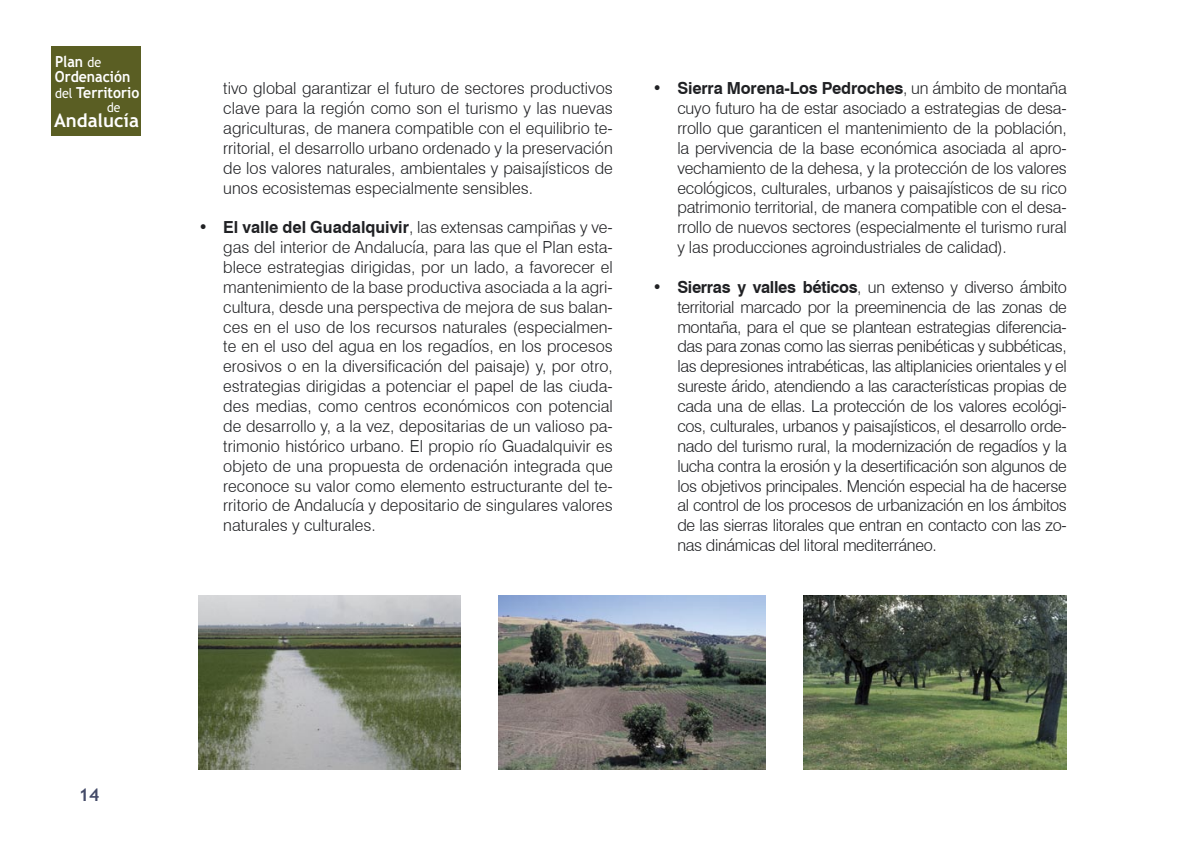
<style>
.page{position:relative;width:1191px;height:844px;background:#fff}
.page>*{position:absolute;margin:0;border:0;box-sizing:border-box;transform-origin:0 0}
.t1{font:700 18.55px "Trebuchet MS";color:#fff}
.t2{font:700 17.5px "Trebuchet MS";color:#444b68}
.t3{font:300 16.62px/19.8px "Swiss 721 BT";letter-spacing:-.005em;color:#202124;text-align:justify}
.t4{font:700 15.22px/15.4px "Trebuchet MS";color:#fff;scale:.92 1}
.t5{font:13.12px "Trebuchet MS";color:#fff;scale:.92 1}
.s1{font-weight:400;font-size:13.65px}
.s2{font-weight:700}
</style>
<div class="page">
<div style="left:52px;top:46px;width:89px;height:90px;background:#5a5e23"></div>
<img style="left:198px;top:595px;width:263px;height:174px">
<img style="left:498px;top:595px;width:267px;height:174px">
<img style="left:803px;top:595px;width:264px;height:174px">
<p class="t4" style="left:55px;top:55px;width:93px">Plan <span class="s1">de<br></span>Ordenación <span class="s1">del</span> Territorio</p>
<p class="t5" style="left:107px;top:98px;width:16px">de</p>
<p class="t1" style="left:54px;top:108px;width:86px">Andalucía</p>
<p class="t3" style="left:223px;top:78px;width:391px">tivo global garantizar el futuro de sectores productivos clave para la región como son el turismo y las nuevas agriculturas, de manera compatible con el equilibrio te&shy;rritorial, el desarrollo urbano ordenado y la preservación de los valores naturales, ambientales y paisajísticos de unos ecosistemas especialmente sensibles.</p>
<p class="t3" style="left:223px;top:217px;width:391px;text-indent:-25px">• <span class="s2">El valle del Guadalquivir</span>, las extensas campiñas y ve&shy;gas del interior de Andalucía, para las que el Plan esta&shy;blece estrategias dirigidas, por un lado, a favorecer el mantenimiento de la base productiva asociada a la agri&shy;cultura, desde una perspectiva de mejora de sus balan&shy;ces en el uso de los recursos naturales (especialmen&shy;te en el uso del agua en los regadíos, en los procesos erosivos o en la diversificación del paisaje) y, por otro, estrategias dirigidas a potenciar el papel de las ciuda&shy;des medias, como centros económicos con potencial de desarrollo y, a la vez, depositarias de un valioso pa&shy;trimonio histórico urbano. El propio río Guadalquivir es objeto de una propuesta de ordenación integrada que reconoce su valor como elemento estructurante del te&shy;rritorio de Andalucía y depositario de singulares valores naturales y culturales.</p>
<p class="t3" style="left:677px;top:78px;width:391px;text-indent:-25px">• <span class="s2">Sierra Morena-Los Pedroches</span>, un ámbito de montaña cuyo futuro ha de estar asociado a estrategias de desa&shy;rrollo que garanticen el mantenimiento de la población, la pervivencia de la base económica asociada al apro&shy;vechamiento de la dehesa, y la protección de los valores ecológicos, culturales, urbanos y paisajísticos de su rico patrimonio territorial, de manera compatible con el desa&shy;rrollo de nuevos sectores (especialmente el turismo rural y las producciones agroindustriales de calidad).</p>
<p class="t3" style="left:677px;top:277px;width:391px;text-indent:-25px">• <span class="s2">Sierras y valles béticos</span>, un extenso y diverso ámbito territorial marcado por la preeminencia de las zonas de montaña, para el que se plantean estrategias diferencia&shy;das para zonas como las sierras penibéticas y subbéticas, las depresiones intrabéticas, las altiplanicies orientales y el sureste árido, atendiendo a las características propias de cada una de ellas. La protección de los valores ecológi&shy;cos, culturales, urbanos y paisajísticos, el desarrollo orde&shy;nado del turismo rural, la modernización de regadíos y la lucha contra la erosión y la desertificación son algunos de los objetivos principales. Mención especial ha de hacerse al control de los procesos de urbanización en los ámbitos de las sierras litorales que entran en contacto con las zo&shy;nas dinámicas del litoral mediterráneo.</p>
<p class="t2" style="left:79px;top:783px;width:22px">14</p>
</div>
